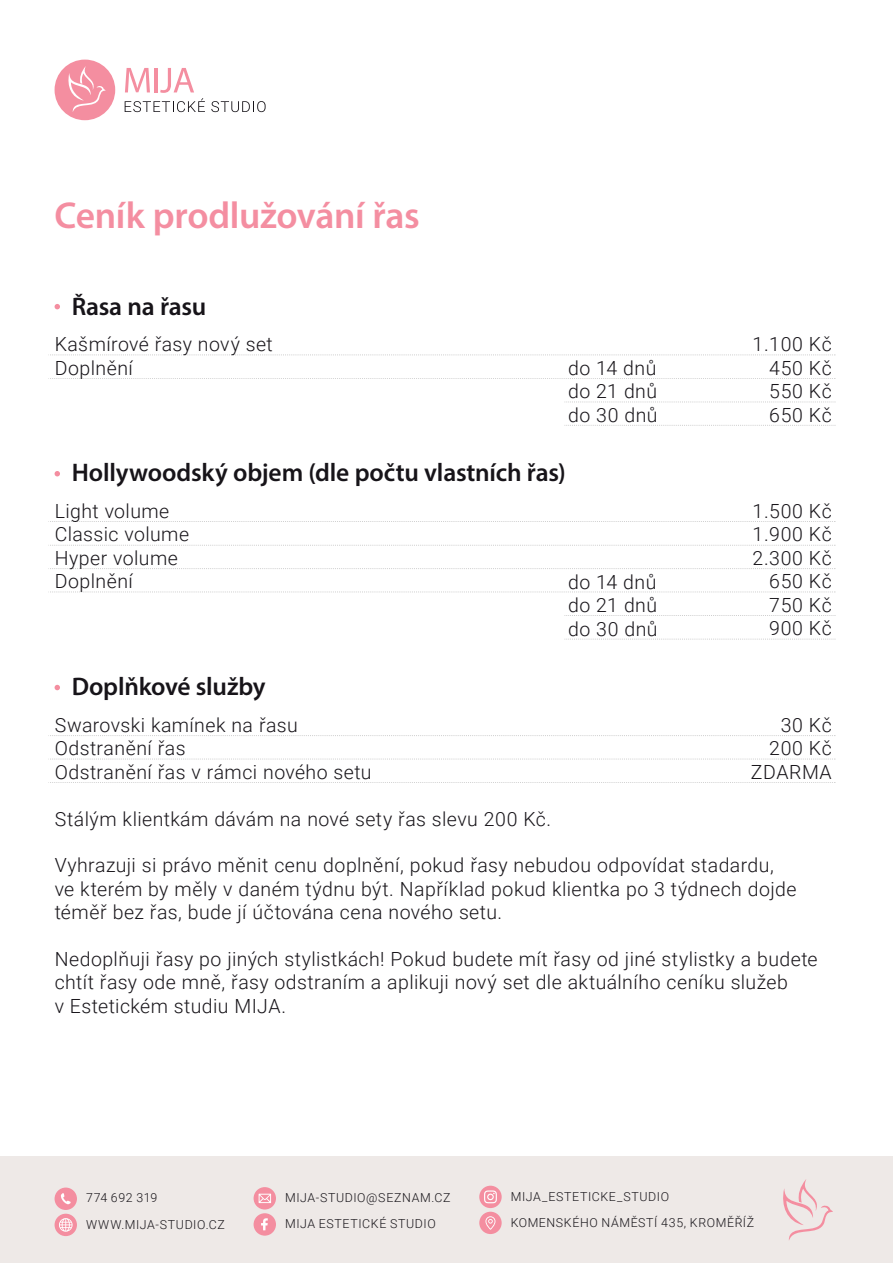
<style>
.page{position:relative;width:893px;height:1263px;background:#fff}
.page>*{position:absolute;margin:0;border:0;box-sizing:border-box;transform-origin:0 0}
.t1{font:600 37.5px "Myriad Pro";letter-spacing:-.01em;color:#f48ea1}
.t2{font:600 25.5px "Myriad Pro";letter-spacing:-.01em;color:#171419}
.t3{font:300 19.5px/23.4px "Roboto";letter-spacing:.025em;color:#18151a}
.t4{font:300 12.45px "Roboto";letter-spacing:.045em;color:#18151a}
.t5{font:300 12.3px "Roboto";letter-spacing:.045em;color:#18151a}
</style>
<div class="page">
<div style="left:0;top:1157px;width:893px;height:106px;background:#eee9e7"></div>
<div style="left:55px;top:60px;width:60px;height:60px;background:#f48ea0;border-radius:50%"></div>
<svg style="left:125px;top:68px;width:80px;height:44px"></svg>
<svg style="left:211px;top:101px;width:55px;height:11px"></svg>
<svg style="left:68px;top:66px;width:38px;height:46px"></svg>
<svg style="left:783px;top:1179px;width:50px;height:61px"></svg>
<div style="left:254px;top:1213px;width:22px;height:22px;background:#f48ea0;border-radius:50%"></div>
<svg style="left:261px;top:1218px;width:7px;height:12px"></svg>
<div style="left:254px;top:1187px;width:22px;height:22px;background:#f48ea0;border-radius:50%"></div>
<svg style="left:259px;top:1194px;width:12px;height:9px"></svg>
<div style="left:55px;top:1214px;width:22px;height:22px;background:#f48ea0;border-radius:50%"></div>
<svg style="left:59px;top:1218px;width:14px;height:14px"></svg>
<div style="left:55px;top:1187px;width:22px;height:23px;background:#f48ea0;border-radius:50%"></div>
<svg style="left:61px;top:1193px;width:10px;height:11px"></svg>
<div style="left:479px;top:1186px;width:23px;height:22px;background:#f48ea0;border-radius:50%"></div>
<svg style="left:484px;top:1190px;width:13px;height:13px"></svg>
<div style="left:479px;top:1212px;width:23px;height:22px;background:#f48ea0;border-radius:50%"></div>
<svg style="left:485px;top:1216px;width:10px;height:14px"></svg>
<svg style="left:50px;top:592px;width:786px;height:1px"></svg>
<svg style="left:50px;top:545px;width:786px;height:1px"></svg>
<svg style="left:50px;top:568px;width:786px;height:1px"></svg>
<svg style="left:50px;top:521px;width:786px;height:1px"></svg>
<svg style="left:564px;top:425px;width:272px;height:1px"></svg>
<svg style="left:564px;top:615px;width:272px;height:1px"></svg>
<svg style="left:50px;top:378px;width:786px;height:1px"></svg>
<svg style="left:564px;top:402px;width:272px;height:1px"></svg>
<svg style="left:50px;top:354px;width:786px;height:1px"></svg>
<svg style="left:564px;top:639px;width:272px;height:1px"></svg>
<svg style="left:50px;top:735px;width:786px;height:1px"></svg>
<svg style="left:50px;top:759px;width:786px;height:1px"></svg>
<svg style="left:50px;top:782px;width:786px;height:1px"></svg>
<svg style="left:55px;top:304px;width:5px;height:5px"></svg>
<svg style="left:55px;top:471px;width:5px;height:5px"></svg>
<svg style="left:55px;top:685px;width:5px;height:5px"></svg>
<h1 class="t1" style="left:55px;top:191px;width:367px">Ceník prodlužování řas</h1>
<h2 class="t2" style="left:72px;top:290px;width:136px">Řasa na řasu</h2>
<p class="t3" style="left:55px;top:332px;width:220px">Kašmírové řasy nový set<br>Doplnění</p>
<p class="t3" style="left:769px;top:332px;width:64px;text-align:justify;text-indent:-17px">1.100 Kč 450 Kč 550 Kč 650 Kč</p>
<p class="t3" style="left:568px;top:355px;width:90px">do 14 dnů</p>
<p class="t3" style="left:568px;top:402px;width:91px">do 30 dnů</p>
<p class="t3" style="left:568px;top:379px;width:91px">do 21 dnů</p>
<h2 class="t2" style="left:72px;top:456px;width:496px">Hollywoodský objem (dle počtu vlastních řas)</h2>
<p class="t3" style="left:55px;top:499px;width:136px">Light volume<br>Classic volume<br>Hyper volume<br>Doplnění</p>
<p class="t3" style="left:753px;top:499px;width:81px;text-align:right">1.500 Kč<br>1.900 Kč<br>2.300 Kč<br>650 Kč<br>750 Kč<br>900 Kč</p>
<p class="t3" style="left:568px;top:569px;width:90px">do 14 dnů</p>
<p class="t3" style="left:568px;top:616px;width:91px">do 30 dnů</p>
<p class="t3" style="left:568px;top:593px;width:91px">do 21 dnů</p>
<h2 class="t2" style="left:72px;top:670px;width:195px">Doplňkové služby</h2>
<p class="t3" style="left:55px;top:712px;width:318px">Swarovski kamínek na řasu<br>Odstranění řas<br>Odstranění řas v rámci nového setu</p>
<p class="t3" style="left:55px;top:806px;width:498px">Stálým klientkám dávám na nové sety řas slevu 200 Kč.</p>
<p class="t3" style="left:55px;top:853px;width:743px">Vyhrazuji si právo měnit cenu doplnění, pokud řasy nebudou odpovídat stadardu, ve kterém by měly v daném týdnu být. Například pokud klientka po 3 týdnech dojde téměř bez řas, bude jí účtována cena nového setu.</p>
<p class="t3" style="left:55px;top:946px;width:764px">Nedoplňuji řasy po jiných stylistkách! Pokud budete mít řasy od jiné stylistky a budete chtít řasy ode mně, řasy odstraním a aplikuji nový set dle aktuálního ceníku služeb<br>v Estetickém studiu MIJA.</p>
<p class="t3" style="left:751px;top:712px;width:82px;text-align:right">30 Kč<br>200 Kč<br>ZDARMA</p>
<p class="t4" style="left:86px;top:1189px;width:73px">774 692 319</p>
<p class="t4" style="left:511px;top:1187px;width:160px">MIJA_ESTETICKE_STUDIO</p>
<p class="t5" style="left:511px;top:1213px;width:245px">KOMENSKÉHO NÁMĚSTÍ 435, KROMĚŘÍŽ</p>
<p class="t4" style="left:285px;top:1189px;width:167px">MIJA-STUDIO@SEZNAM.CZ</p>
<p class="t4" style="left:285px;top:1215px;width:152px">MIJA ESTETICKÉ STUDIO</p>
<p class="t4" style="left:86px;top:1215px;width:140px">WWW.MIJA-STUDIO.CZ</p>
</div>
